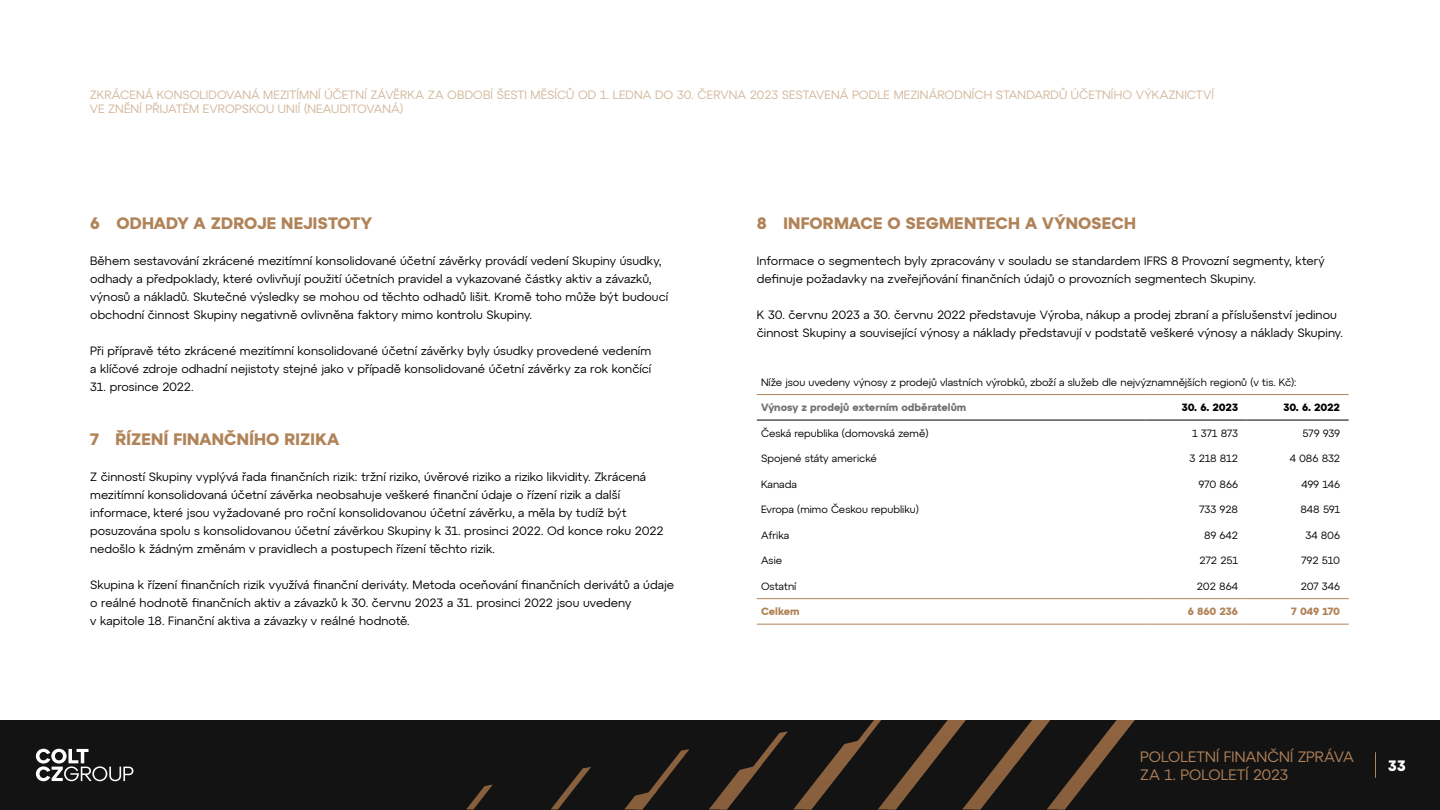
<style>
.page{position:relative;width:1440px;height:810px;background:#fff}
.page>*{position:absolute;margin:0;border:0;box-sizing:border-box;transform-origin:0 0}
.t1{font:700 16.5px "Atyp Colt CZ";letter-spacing:.01em;color:#b18358}
.t2{font:15px/18px "Atyp Colt CZ";letter-spacing:.005em;color:#b18358}
.t3{font:700 15px "Atyp Colt CZ";color:#fff}
.t4{font:12px/18px "Atyp Colt CZ";color:#000}
.t5{font:12px/14.4px "Atyp Colt CZ";letter-spacing:.005em;color:#d2b69b}
.t6{font:10.5px "Atyp Colt CZ";color:#000}
.t7{font:700 10.5px "Atyp Colt CZ";color:#727272}
.t8{font:700 10.5px "Atyp Colt CZ";letter-spacing:-.01em;color:#b18358}
.t9{font:700 10.5px "Atyp Colt CZ";letter-spacing:-.015em;color:#000}
</style>
<div class="page">
<hr style="left:757px;top:394px;width:389px;height:1px;background:#b18358">
<hr style="left:1146px;top:394px;width:101px;height:1px;background:#b18358">
<hr style="left:1247px;top:394px;width:102px;height:1px;background:#b18358">
<hr style="left:757px;top:420px;width:389px;height:1px;background:#000">
<hr style="left:1146px;top:420px;width:101px;height:1px;background:#000">
<hr style="left:1247px;top:420px;width:102px;height:1px;background:#000">
<hr style="left:757px;top:598px;width:389px;height:1px;background:#b18358">
<hr style="left:1146px;top:598px;width:101px;height:1px;background:#b18358">
<hr style="left:1247px;top:598px;width:102px;height:1px;background:#b18358">
<hr style="left:757px;top:624px;width:389px;height:1px;background:#b18358">
<hr style="left:1146px;top:624px;width:101px;height:1px;background:#b18358">
<hr style="left:1247px;top:624px;width:102px;height:1px;background:#b18358">
<div style="left:0;top:720px;width:1440px;height:90px;background:#141314"></div>
<svg style="left:466px;top:785px;width:27px;height:24px"></svg>
<svg style="left:551px;top:767px;width:40px;height:42px"></svg>
<svg style="left:625px;top:749px;width:64px;height:60px"></svg>
<svg style="left:709px;top:720px;width:426px;height:89px"></svg>
<svg style="left:36px;top:749px;width:97px;height:32px"></svg>
<svg style="left:1375px;top:752px;width:1px;height:26px"></svg>
<p class="t5" style="left:90px;top:87px;width:1126px">ZKRÁCENÁ KONSOLIDOVANÁ MEZITÍMNÍ ÚČETNÍ ZÁVĚRKA ZA OBDOBÍ ŠESTI MĚSÍCŮ OD 1. LEDNA DO 30. ČERVNA 2023 SESTAVENÁ PODLE MEZINÁRODNÍCH STANDARDŮ ÚČETNÍHO VÝKAZNICTVÍ<br>VE ZNĚNÍ PŘIJATÉM EVROPSKOU UNIÍ (NEAUDITOVANÁ)</p>
<h1 class="t1" style="left:90px;top:210px;width:283px">6 ODHADY A ZDROJE NEJISTOTY</h1>
<p class="t4" style="left:90px;top:251px;width:580px">Během sestavování zkrácené mezitímní konsolidované účetní závěrky provádí vedení Skupiny úsudky, odhady a předpoklady, které ovlivňují použití účetních pravidel a vykazované částky aktiv a závazků, výnosů a nákladů. Skutečné výsledky se mohou od těchto odhadů lišit. Kromě toho může být budoucí obchodní činnost Skupiny negativně ovlivněna faktory mimo kontrolu Skupiny.</p>
<p class="t4" style="left:90px;top:341px;width:563px">Při přípravě této zkrácené mezitímní konsolidované účetní závěrky byly úsudky provedené vedením a klíčové zdroje odhadní nejistoty stejné jako v případě konsolidované účetní závěrky za rok končící</p>
<p class="t4" style="left:90px;top:377px;width:105px">31. prosince 2022.</p>
<h1 class="t1" style="left:90px;top:426px;width:251px">7 ŘÍZENÍ FINANČNÍHO RIZIKA</h1>
<p class="t4" style="left:90px;top:467px;width:575px">Z činností Skupiny vyplývá řada finančních rizik: tržní riziko, úvěrové riziko a riziko likvidity. Zkrácená mezitímní konsolidovaná účetní závěrka neobsahuje veškeré finanční údaje o řízení rizik a další informace, které jsou vyžadované pro roční konsolidovanou účetní závěrku, a měla by tudíž být posuzována spolu s konsolidovanou účetní závěrkou Skupiny k 31. prosinci 2022. Od konce roku 2022 nedošlo k žádným změnám v pravidlech a postupech řízení těchto rizik.</p>
<p class="t4" style="left:90px;top:575px;width:585px">Skupina k řízení finančních rizik využívá finanční deriváty. Metoda oceňování finančních derivátů a údaje o reálné hodnotě finančních aktiv a závazků k 30. červnu 2023 a 31. prosinci 2022 jsou uvedeny<br>v kapitole 18. Finanční aktiva a závazky v reálné hodnotě.</p>
<h1 class="t1" style="left:757px;top:210px;width:381px">8 INFORMACE O SEGMENTECH A VÝNOSECH</h1>
<p class="t4" style="left:757px;top:251px;width:569px">Informace o segmentech byly zpracovány v souladu se standardem IFRS 8 Provozní segmenty, který definuje požadavky na zveřejňování finančních údajů o provozních segmentech Skupiny.</p>
<p class="t4" style="left:757px;top:305px;width:588px">K 30. červnu 2023 a 30. červnu 2022 představuje Výroba, nákup a prodej zbraní a příslušenství jedinou činnost Skupiny a související výnosy a náklady představují v podstatě veškeré výnosy a náklady Skupiny.</p>
<p class="t6" style="left:761px;top:374px;width:537px">Níže jsou uvedeny výnosy z prodejů vlastních výrobků, zboží a služeb dle nejvýznamnějších regionů (v tis. Kč):</p>
<p class="t7" style="left:761px;top:399px;width:207px">Výnosy z prodejů externím odběratelům</p>
<p class="t9" style="left:1182px;top:399px;width:58px">30. 6. 2023</p>
<p class="t9" style="left:1284px;top:399px;width:58px">30. 6. 2022</p>
<p class="t6" style="left:761px;top:425px;width:169px">Česká republika (domovská země)</p>
<p class="t6" style="left:1192px;top:425px;width:48px">1 371 873</p>
<p class="t6" style="left:1303px;top:425px;width:39px">579 939</p>
<p class="t6" style="left:761px;top:451px;width:117px">Spojené státy americké</p>
<p class="t6" style="left:1190px;top:451px;width:50px">3 218 812</p>
<p class="t6" style="left:1290px;top:451px;width:52px">4 086 832</p>
<p class="t6" style="left:761px;top:476px;width:37px">Kanada</p>
<p class="t6" style="left:1198px;top:476px;width:41px">970 866</p>
<p class="t6" style="left:1302px;top:476px;width:40px">499 146</p>
<p class="t6" style="left:761px;top:502px;width:159px">Evropa (mimo Českou republiku)</p>
<p class="t6" style="left:1199px;top:502px;width:40px">733 928</p>
<p class="t6" style="left:1300px;top:502px;width:41px">848 591</p>
<p class="t6" style="left:761px;top:527px;width:30px">Afrika</p>
<p class="t6" style="left:1204px;top:527px;width:35px">89 642</p>
<p class="t6" style="left:1305px;top:527px;width:36px">34 806</p>
<p class="t6" style="left:761px;top:553px;width:23px">Asie</p>
<p class="t6" style="left:1199px;top:553px;width:40px">272 251</p>
<p class="t6" style="left:1301px;top:553px;width:40px">792 510</p>
<p class="t6" style="left:761px;top:578px;width:37px">Ostatní</p>
<p class="t6" style="left:1197px;top:578px;width:43px">202 864</p>
<p class="t6" style="left:1301px;top:578px;width:41px">207 346</p>
<p class="t8" style="left:761px;top:603px;width:40px">Celkem</p>
<p class="t8" style="left:1188px;top:603px;width:52px">6 860 236</p>
<p class="t8" style="left:1291px;top:603px;width:50px">7 049 170</p>
<p class="t2" style="left:1140px;top:747px;width:215px">POLOLETNÍ FINANČNÍ ZPRÁVA<br>ZA 1. POLOLETÍ 2023</p>
<p class="t3" style="left:1388px;top:754px;width:19px">33</p>
</div>
